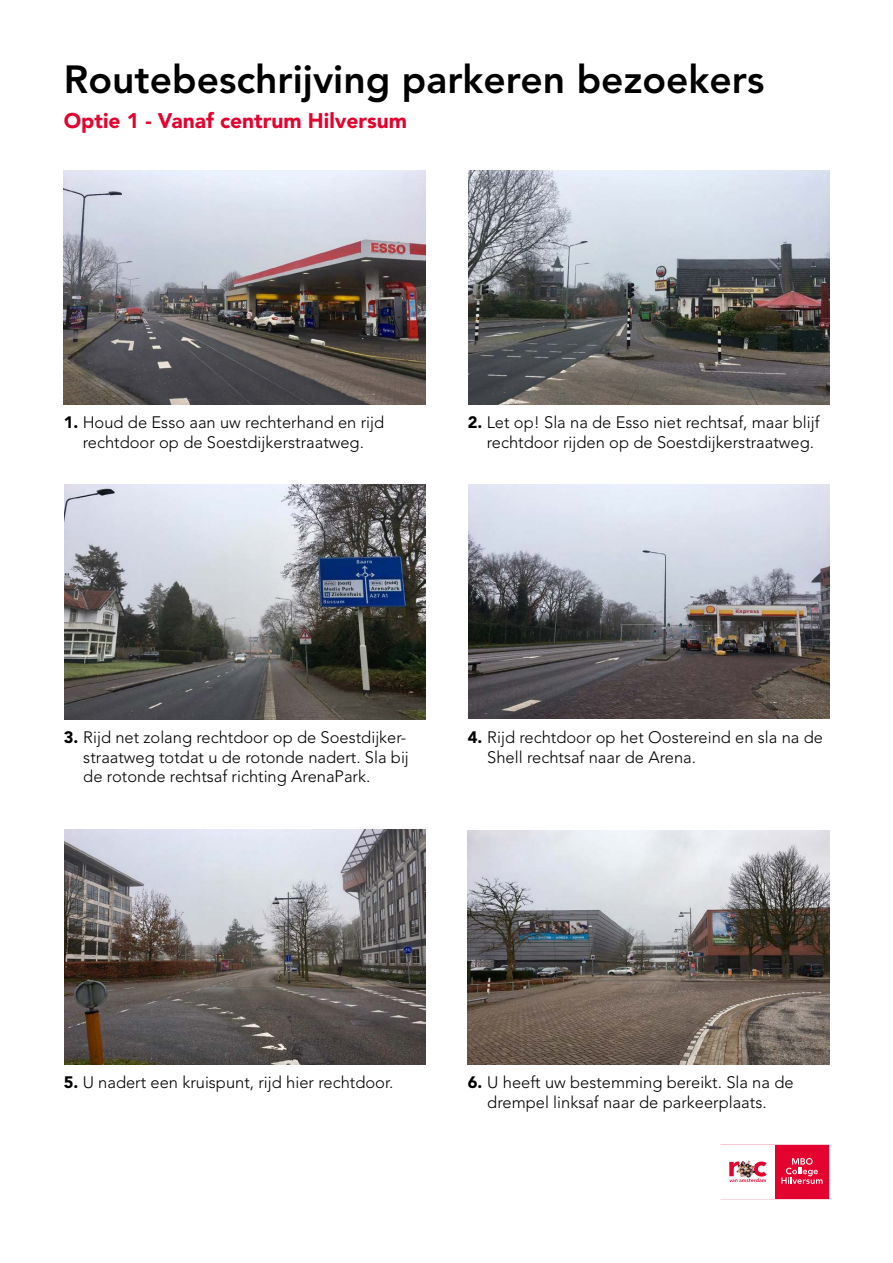
<style>
.page{position:relative;width:893px;height:1263px;background:#fff}
.page>*{position:absolute;margin:0;border:0;box-sizing:border-box;transform-origin:0 0}
.t1{font:800 39px "Avenir";color:#000}
.t2{font:900 21px "Avenir";color:#e4032e}
.t3{font:300 16.5px/19.5px "Avenir";color:#000}
.s1{font-weight:900}
</style>
<div class="page">
<svg style="left:729px;top:1145px;width:100px;height:54px"></svg>
<img style="left:64px;top:170px;width:361px;height:234px">
<img style="left:468px;top:170px;width:361px;height:234px">
<img style="left:64px;top:485px;width:362px;height:234px">
<img style="left:468px;top:484px;width:361px;height:235px">
<img style="left:64px;top:830px;width:362px;height:234px">
<img style="left:468px;top:830px;width:361px;height:234px">
<h1 class="t1" style="left:64px;top:57px;width:702px">Routebeschrijving parkeren bezoekers</h1>
<p class="t2" style="left:64px;top:108px;width:345px">Optie 1 - Vanaf centrum Hilversum</p>
<p class="t3" style="left:64px;top:413px;width:322px;text-align:center"><span class="s1">1.</span> Houd de Esso aan uw rechterhand en rijd rechtdoor op de Soestdijkerstraatweg.</p>
<p class="t3" style="left:487px;top:412px;width:334px;text-indent:-19px"><span class="s1">2.</span> Let op! Sla na de Esso niet rechtsaf, maar blijf rechtdoor rijden op de Soestdijkerstraatweg.</p>
<p class="t3" style="left:83px;top:728px;width:327px;text-indent:-20px"><span class="s1">3.</span> Rijd net zolang rechtdoor op de Soestdijker&shy;straatweg totdat u de rotonde nadert. Sla bij de rotonde rechtsaf richting ArenaPark.</p>
<p class="t3" style="left:487px;top:727px;width:337px;text-indent:-20px"><span class="s1">4.</span> Rijd rechtdoor op het Oostereind en sla na de<br>Shell rechtsaf naar de Arena.</p>
<p class="t3" style="left:64px;top:1073px;width:331px"><span class="s1">5.</span> U nadert een kruispunt, rijd hier rechtdoor.</p>
<p class="t3" style="left:468px;top:1072px;width:327px;text-align:center"><span class="s1">6.</span> U heeft uw bestemming bereikt. Sla na de drempel linksaf naar de parkeerplaats.</p>
</div>
